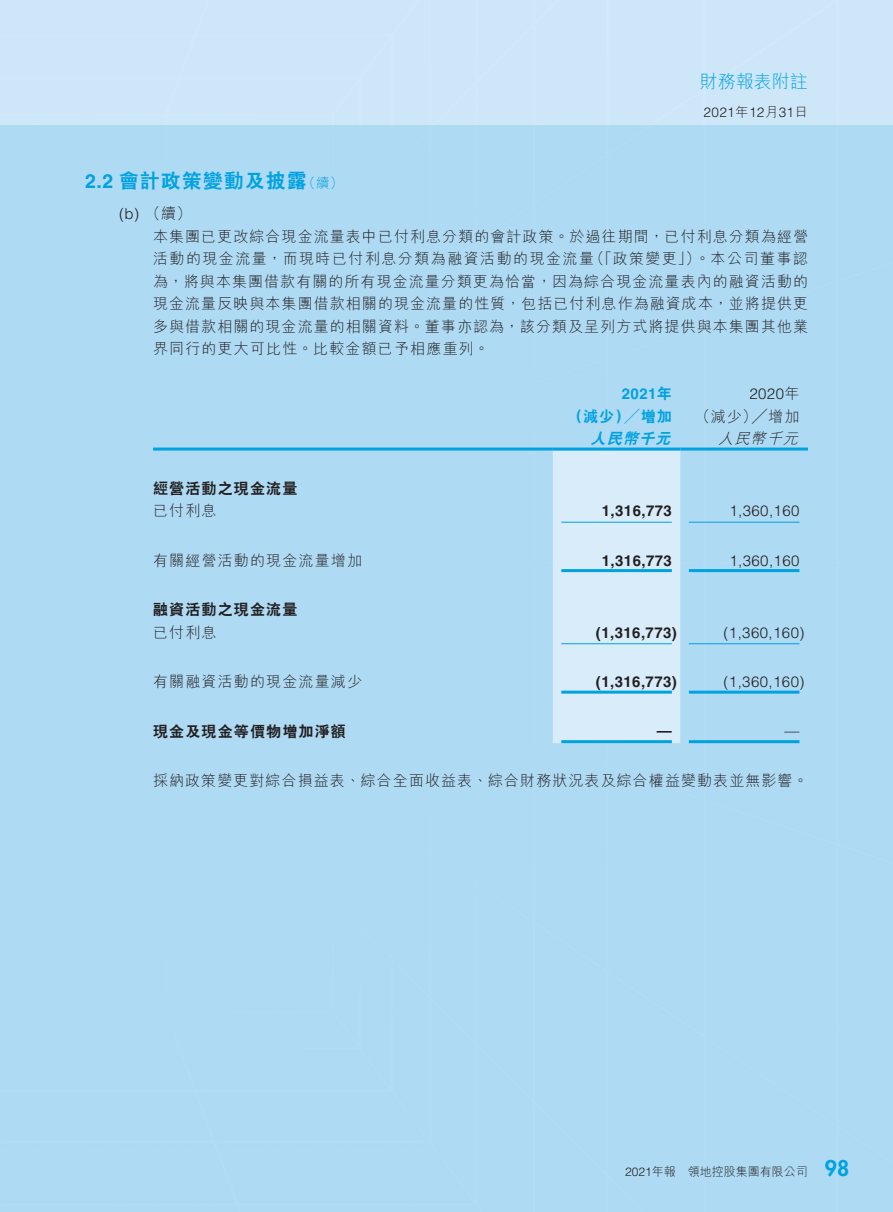
<style>
.page{position:relative;width:893px;height:1212px;background:#fff}
.page>*{position:absolute;margin:0;border:0;box-sizing:border-box;transform-origin:0 0}
.t1{font:800 21px "Futura Std";color:#00a2df}
._01_H1{font:800 19.5px "C Hei 2 HK";letter-spacing:.08em;color:#00a2df}
.t2{font:300 18px "M Hei HK";color:#00a2df}
._00_txt{font:300 15px/22.5px "M Hei HK";letter-spacing:.07em;color:#231f20;text-align:right}
._50_Table_txt{font:300 15px "Helvetica LT Std";letter-spacing:.03em;color:#231f20}
._50_Table_txt-2{font:300 15px "M Hei HK";letter-spacing:.08em;color:#231f20}
._50_Table_txt-3{font:700 15px "Helvetica LT Std";letter-spacing:.03em;color:#231f20}
._50_Table_txt-4{font:800 15px "C Hei 2 HK";letter-spacing:.08em;color:#231f20}
._50_Table_txt-5{font:800 15px "C Hei 2 HK";color:#00a2df}
._00_txt-2{font:300 15px "Helvetica LT Std";color:#231f20}
._50_Table_txt-6{font:700 15px "Helvetica LT Std";color:#00a2df}
._50_Table_txt-7{font:italic 300 15px "M Hei HK";color:#231f20}
._50_Table_txt-8{font:italic 800 15px "C Hei 2 HK";color:#00a2df}
.t3{font:300 13.5px "Helvetica LT Std";letter-spacing:.03em;color:#231f20}
._01_H1-2{font:300 13.5px "M Hei HK";color:#00a2df}
.t4{font:300 12px "M Hei HK";color:#231f20}
.t5{font:300 12px "Helvetica LT Std";color:#231f20}
.s1{font-family:"M Hei HK"}
.s2{font-family:"Helvetica LT Std";font-weight:700}
.s3{font-family:"C Hei 2 HK";font-weight:800}
</style>
<div class="page">
<img style="left:0;top:0;width:893px;height:1212px">
<div style="left:553px;top:450px;width:127px;height:293px;background:#d8ecf9"></div>
<hr style="left:153px;top:447px;width:400px;height:3px;background:#00a2df">
<hr style="left:553px;top:447px;width:127px;height:3px;background:#00a2df">
<hr style="left:680px;top:447px;width:128px;height:3px;background:#00a2df">
<hr style="left:561px;top:522px;width:111px;height:1px;background:#00a2df">
<hr style="left:689px;top:522px;width:110px;height:1px;background:#00a2df">
<hr style="left:561px;top:569px;width:111px;height:3px;background:#00a2df">
<hr style="left:689px;top:569px;width:110px;height:3px;background:#00a2df">
<hr style="left:561px;top:643px;width:111px;height:1px;background:#00a2df">
<hr style="left:689px;top:643px;width:110px;height:1px;background:#00a2df">
<hr style="left:561px;top:691px;width:111px;height:3px;background:#00a2df">
<hr style="left:689px;top:691px;width:110px;height:3px;background:#00a2df">
<hr style="left:561px;top:740px;width:111px;height:3px;background:#00a2df">
<hr style="left:689px;top:740px;width:110px;height:3px;background:#00a2df">
<p class="t2" style="left:700px;top:73px;width:110px">財務報表附註</p>
<p class="t3" style="left:704px;top:103px;width:106px">2021<span class="s1">年</span>12<span class="s1">月</span>31<span class="s1">日</span></p>
<p class="_01_H1" style="left:85px;top:170px;width:223px"><span class="s2">2.2</span> 會計政策變動及披露</p>
<p class="_00_txt-2" style="left:119px;top:204px;width:74px">b( ) <span class="s1">（續(</span></p>
<p class="_00_txt" style="left:153px;top:225px;width:657px">本集團已更改綜合現金流量表中已付利息分類的會計政策。於過往期間，已付利息分類為經營（「政策變更」）。本公司董事認</p>
<p class="_01_H1-2" style="left:302px;top:176px;width:43px">（續(</p>
<p class="_00_txt" style="left:153px;top:247px;width:657px;text-align:left">活動的現金流量，而現時已付利息分類為融資活動的現金流量<br>為，將與本集團借款有關的所有現金流量分類更為恰當，因為綜合現金流量表內的融資活動的現金流量反映與本集團借款相關的現金流量的性質，包括已付利息作為融資成本，並將提供更多與借款相關的現金流量的相關資料。董事亦認為，該分類及呈列方式將提供與本集團其他業界同行的更大可比性。比較金額已予相應重列。</p>
<p class="_50_Table_txt" style="left:749px;top:384px;width:52px">2020<span class="s1">年</span></p>
<p class="_50_Table_txt-6" style="left:622px;top:385px;width:52px">2021<span class="s3">年</span></p>
<p class="_50_Table_txt-5" style="left:568px;top:408px;width:106px">（減少）╱增加</p>
<p class="_50_Table_txt-2" style="left:695px;top:408px;width:106px">（減少）╱增加</p>
<p class="_50_Table_txt-8" style="left:591px;top:431px;width:85px">人民幣千元</p>
<p class="_50_Table_txt-7" style="left:718px;top:431px;width:85px">人民幣千元</p>
<p class="_50_Table_txt-4" style="left:153px;top:480px;width:146px">經營活動之現金流量</p>
<p class="_50_Table_txt-2" style="left:153px;top:503px;width:65px">已付利息</p>
<p class="_50_Table_txt-3" style="left:602px;top:502px;width:72px">1,316,773</p>
<p class="_50_Table_txt" style="left:729px;top:501px;width:72px">1,360,160</p>
<p class="_50_Table_txt-2" style="left:153px;top:552px;width:211px">有關經營活動的現金流量增加</p>
<p class="_50_Table_txt-4" style="left:153px;top:602px;width:146px">融資活動之現金流量</p>
<p class="_50_Table_txt-3" style="left:602px;top:551px;width:72px">1,316,773</p>
<p class="_50_Table_txt" style="left:729px;top:551px;width:72px">1,360,160</p>
<p class="_50_Table_txt-2" style="left:153px;top:624px;width:65px">已付利息</p>
<p class="_50_Table_txt-3" style="left:596px;top:623px;width:82px">)1,316,773(</p>
<p class="_50_Table_txt" style="left:723px;top:623px;width:82px">)1,360,160(</p>
<p class="_50_Table_txt-2" style="left:153px;top:674px;width:211px">有關融資活動的現金流量減少</p>
<p class="_50_Table_txt-3" style="left:596px;top:673px;width:82px">)1,316,773(</p>
<p class="_50_Table_txt" style="left:723px;top:672px;width:82px">)1,360,160(</p>
<p class="_50_Table_txt-4" style="left:153px;top:723px;width:194px">現金及現金等價物增加淨額</p>
<p class="_00_txt" style="left:153px;top:769px;width:656px">採納政策變更對綜合損益表、綜合全面收益表、綜合財務狀況表及綜合權益變動表並無影響。</p>
<p class="_50_Table_txt-3" style="left:657px;top:722px;width:16px">—</p>
<p class="_50_Table_txt" style="left:784px;top:722px;width:16px">—</p>
<p class="t5" style="left:625px;top:1164px;width:52px">2021<span class="s1">年報</span></p>
<p class="t4" style="left:688px;top:1165px;width:122px">領地控股集團有限公司</p>
<h1 class="t1" style="left:825px;top:1154px;width:26px">98</h1>
</div>
